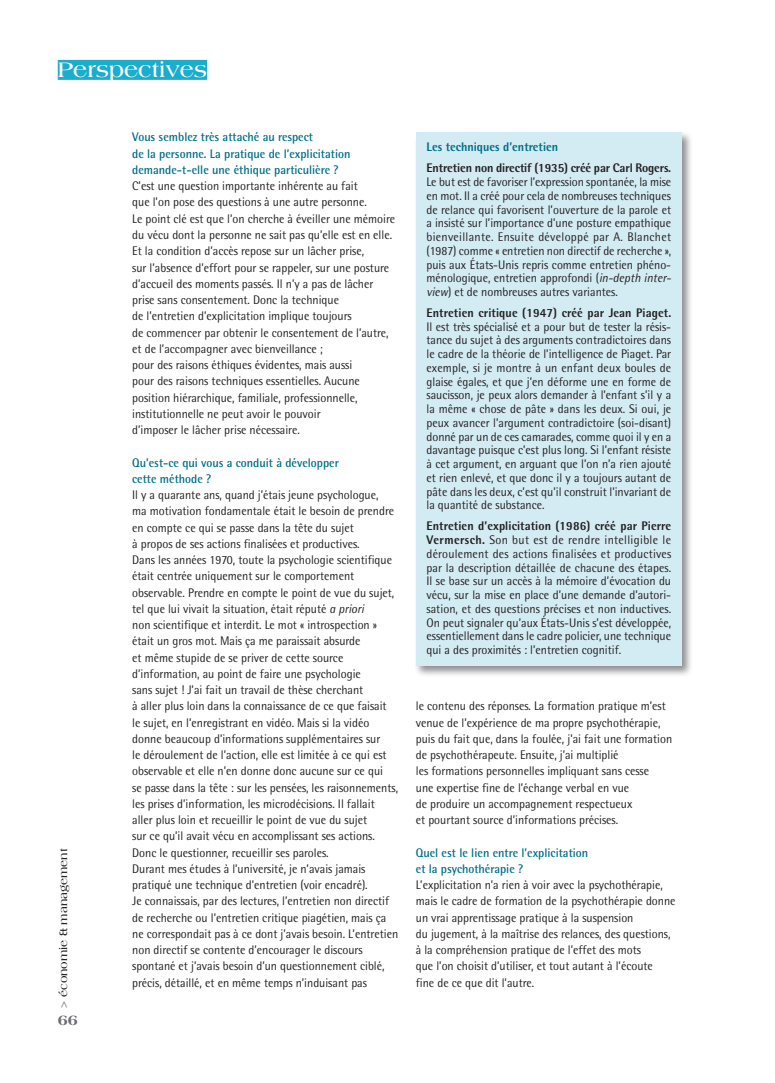
<style>
.page{position:relative;width:775px;height:1083px;background:#fff}
.page>*{position:absolute;margin:0;border:0;box-sizing:border-box;transform-origin:0 0}
.t1{font:700 22.5px "Americana Std";color:#fff}
.t2{font:800 15px "Americana Std";color:#6c6d70}
.t3{font:12.5px/16.2px "Rotis Semi Sans Std";color:#231f20;scale:.95 1}
.t4{font:700 12.5px/16.2px "Rotis Semi Sans Std";color:#006e88;scale:.95 1}
.t5{font:800 12.5px "Rotis Semi Sans Std";letter-spacing:-.01em;color:#231f20;scale:.95 1}
.t6{font:800 12.5px "Rotis Semi Sans Std";letter-spacing:.01em;color:#231f20;scale:.95 1}
.t7{font:800 12.5px "Rotis Semi Sans Std";color:#006e88;scale:.95 1}
.t8{font:700 11.25px "Americana Std";color:#231f20}
.s1{color:#6c6d70}
.s2{font-family:"Rotis Semi Sans Std"}
.s3{font-style:italic}
.s4{font-weight:800}
</style>
<div class="page">
<div style="left:58px;top:60px;width:149px;height:20px;background:#1aaecc"></div>
<div style="left:414px;top:130px;width:279px;height:547px;background:#231f20;opacity:.5"></div>
<div style="left:416px;top:132px;width:265px;height:534px;background:#d3ebf3"></div>
<h1 class="t1" style="left:58px;top:57px;width:151px">Perspectives</h1>
<p class="t8" style="left:57px;top:1007px;width:160px;rotate:-90deg"><span class="s1">&gt;</span> économie <span class="s2">&amp;</span> management</p>
<p class="t2" style="left:58px;top:1011px;width:22px">66</p>
<p class="t4" style="left:132px;top:129px;width:231px">Vous semblez très attaché au respect<br>de la personne. La pratique de l’explicitation demande-t-elle une éthique particulière ?</p>
<p class="t3" style="left:132px;top:178px;width:278px">C’est une question importante inhérente au fait<br>que l’on pose des questions à une autre personne.<br>Le point clé est que l’on cherche à éveiller une mémoire du vécu dont la personne ne sait pas qu’elle est en elle.<br>Et la condition d’accès repose sur un lâcher prise,<br>sur l’absence d’effort pour se rappeler, sur une posture d’accueil des moments passés. Il n’y a pas de lâcher prise sans consentement. Donc la technique<br>de l’entretien d’explicitation implique toujours<br>de commencer par obtenir le consentement de l’autre, et de l’accompagner avec bienveillance ;<br>pour des raisons éthiques évidentes, mais aussi<br>pour des raisons techniques essentielles. Aucune position hiérarchique, familiale, professionnelle, institutionnelle ne peut avoir le pouvoir<br>d’imposer le lâcher prise nécessaire.</p>
<p class="t4" style="left:132px;top:454px;width:219px">Qu’est-ce qui vous a conduit à développer cette méthode ?</p>
<p class="t3" style="left:132px;top:487px;width:281px">Il y a quarante ans, quand j’étais jeune psychologue,<br>ma motivation fondamentale était le besoin de prendre en compte ce qui se passe dans la tête du sujet<br>à propos de ses actions finalisées et productives.<br>Dans les années 1970, toute la psychologie scientifique était centrée uniquement sur le comportement observable. Prendre en compte le point de vue du sujet, tel que lui vivait la situation, était réputé <span class="s3">a priori<br></span>non scientifique et interdit. Le mot « introspection » était un gros mot. Mais ça me paraissait absurde<br>et même stupide de se priver de cette source d’information, au point de faire une psychologie<br>sans sujet ! J’ai fait un travail de thèse cherchant<br>à aller plus loin dans la connaissance de ce que faisait<br>le sujet, en l’enregistrant en vidéo. Mais si la vidéo donne beaucoup d’informations supplémentaires sur<br>le déroulement de l’action, elle est limitée à ce qui est observable et elle n’en donne donc aucune sur ce qui<br>se passe dans la tête : sur les pensées, les raisonnements, les prises d’information, les microdécisions. Il fallait aller plus loin et recueillir le point de vue du sujet<br>sur ce qu’il avait vécu en accomplissant ses actions.<br>Donc le questionner, recueillir ses paroles.<br>Durant mes études à l’université, je n’avais jamais pratiqué une technique d’entretien (voir encadré).<br>Je connaissais, par des lectures, l’entretien non directif de recherche ou l’entretien critique piagétien, mais ça ne correspondait pas à ce dont j’avais besoin. L’entretien non directif se contente d’encourager le discours spontané et j’avais besoin d’un questionnement ciblé, précis, détaillé, et en même temps n’induisant pas</p>
<p class="t7" style="left:426px;top:139px;width:140px">Les techniques d’entretien</p>
<p class="t5" style="left:426px;top:160px;width:259px">Entretien non directif (1935) créé par Carl Rogers.</p>
<p class="t3" style="left:426px;top:175px;width:259px;line-height:13.8px;text-align:justify">Le but est de favoriser l’expression spontanée, la mise en mot. Il a créé pour cela de nombreuses techniques de relance qui favorisent l’ouverture de la parole et a insisté sur l’importance d’une posture empathique bienveillante. Ensuite développé par A. Blanchet (1987) comme « entretien non directif de recherche », puis aux États-Unis repris comme entretien phéno&shy;ménologique, entretien approfondi (<span class="s3">in-depth inter&shy;view</span>) et de nombreuses autres variantes.</p>
<p class="t6" style="left:426px;top:305px;width:259px">Entretien critique (1947) créé par Jean Piaget.</p>
<p class="t3" style="left:426px;top:319px;width:259px;line-height:13.8px;text-align:justify">Il est très spécialisé et a pour but de tester la résis&shy;tance du sujet à des arguments contradictoires dans le cadre de la théorie de l’intelligence de Piaget. Par exemple, si je montre à un enfant deux boules de glaise égales, et que j’en déforme une en forme de saucisson, je peux alors demander à l’enfant s’il y a la même « chose de pâte » dans les deux. Si oui, je peux avancer l’argument contradictoire (soi-disant) donné par un de ces camarades, comme quoi il y en a davantage puisque c’est plus long. Si l’enfant résiste à cet argument, en arguant que l’on n’a rien ajouté et rien enlevé, et que donc il y a toujours autant de pâte dans les deux, c’est qu’il construit l’invariant de la quantité de substance.</p>
<p class="t3" style="left:426px;top:519px;width:259px;line-height:13.8px;text-align:justify"><span class="s4">Entretien d’explicitation (1986) créé par Pierre Vermersch.</span> Son but est de rendre intelligible le déroulement des actions finalisées et productives par la description détaillée de chacune des étapes.<br>Il se base sur un accès à la mémoire d’évocation du vécu, sur la mise en place d’une demande d’autori&shy;sation, et des questions précises et non inductives.<br>On peut signaler qu’aux États-Unis s’est développée, essentiellement dans le cadre policier, une technique qui a des proximités : l’entretien cognitif.</p>
<p class="t3" style="left:416px;top:698px;width:271px">le contenu des réponses. La formation pratique m’est venue de l’expérience de ma propre psychothérapie, puis du fait que, dans la foulée, j’ai fait une formation de psychothérapeute. Ensuite, j’ai multiplié<br>les formations personnelles impliquant sans cesse<br>une expertise fine de l’échange verbal en vue<br>de produire un accompagnement respectueux<br>et pourtant source d’informations précises.</p>
<p class="t4" style="left:416px;top:844px;width:183px">Quel est le lien entre l’explicitation et la psychothérapie ?</p>
<p class="t3" style="left:416px;top:876px;width:275px">L’explicitation n’a rien à voir avec la psychothérapie, mais le cadre de formation de la psychothérapie donne un vrai apprentissage pratique à la suspension<br>du jugement, à la maîtrise des relances, des questions, à la compréhension pratique de l’effet des mots<br>que l’on choisit d’utiliser, et tout autant à l’écoute<br>fine de ce que dit l’autre.</p>
</div>
